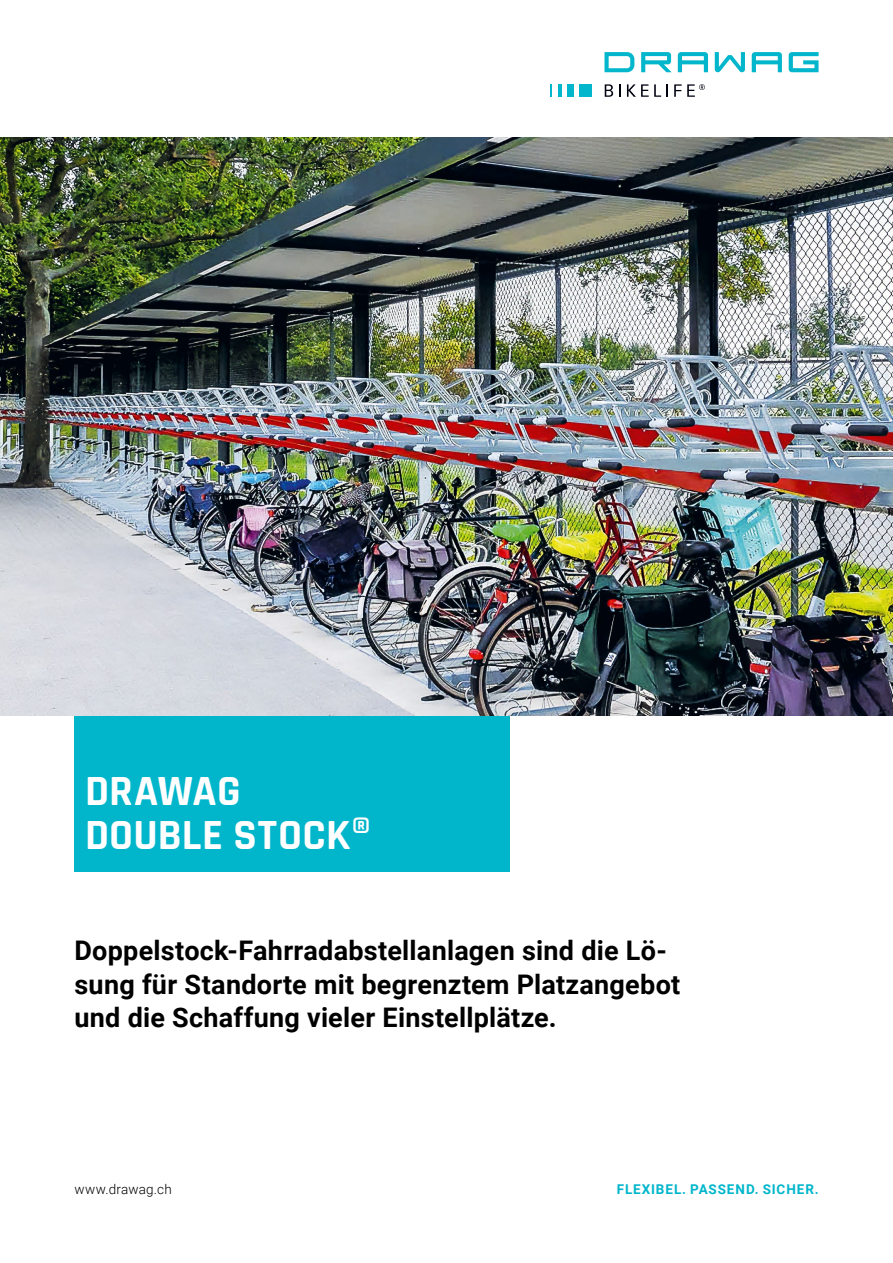
<style>
.page{position:relative;width:893px;height:1263px;background:#fff}
.page>*{position:absolute;margin:0;border:0;box-sizing:border-box;transform-origin:0 0}
.t1{font:700 43.5px/44.4px "Rajdhani";letter-spacing:.005em;color:#fff}
.t2{font:700 27px/33.3px "Roboto";letter-spacing:.01em;color:#000}
.t3{font:700 13.5px "Roboto";letter-spacing:.065em;color:#01b6cb}
.t4{font:300 13.5px "Roboto";letter-spacing:.015em;color:#000}
</style>
<div class="page">
<div style="left:74px;top:694px;width:436px;height:177px;background:#01b6cb"></div>
<img style="left:0;top:138px;width:893px;height:577px">
<div style="left:580px;top:85px;width:12px;height:12px;background:#04b6cb"></div>
<div style="left:567px;top:85px;width:7px;height:12px;background:#04b6cb"></div>
<svg style="left:558px;top:85px;width:3px;height:12px"></svg>
<svg style="left:551px;top:85px;width:1px;height:12px"></svg>
<svg style="left:715px;top:52px;width:30px;height:20px"></svg>
<svg style="left:604px;top:52px;width:30px;height:20px"></svg>
<svg style="left:641px;top:52px;width:31px;height:20px"></svg>
<svg style="left:678px;top:52px;width:30px;height:20px"></svg>
<svg style="left:752px;top:52px;width:30px;height:20px"></svg>
<svg style="left:789px;top:52px;width:30px;height:20px"></svg>
<svg style="left:605px;top:84px;width:8px;height:13px"></svg>
<svg style="left:619px;top:84px;width:2px;height:13px"></svg>
<svg style="left:627px;top:84px;width:41px;height:13px"></svg>
<svg style="left:674px;top:84px;width:31px;height:13px"></svg>
<h1 class="t1" style="left:85px;top:770px;width:288px">DRAWAG<br>DOUBLE STOCK®</h1>
<p class="t2" style="left:74px;top:933px;width:607px">Doppelstock-Fahrradabstellanlagen sind die Lö&shy;sung für Standorte mit begrenztem Platzangebot und die Schaffung vieler Einstellplätze.</p>
<p class="t4" style="left:74px;top:1179px;width:99px">www.drawag.ch</p>
<p class="t3" style="left:617px;top:1179px;width:203px">FLEXIBEL. PASSEND. SICHER.</p>
</div>
